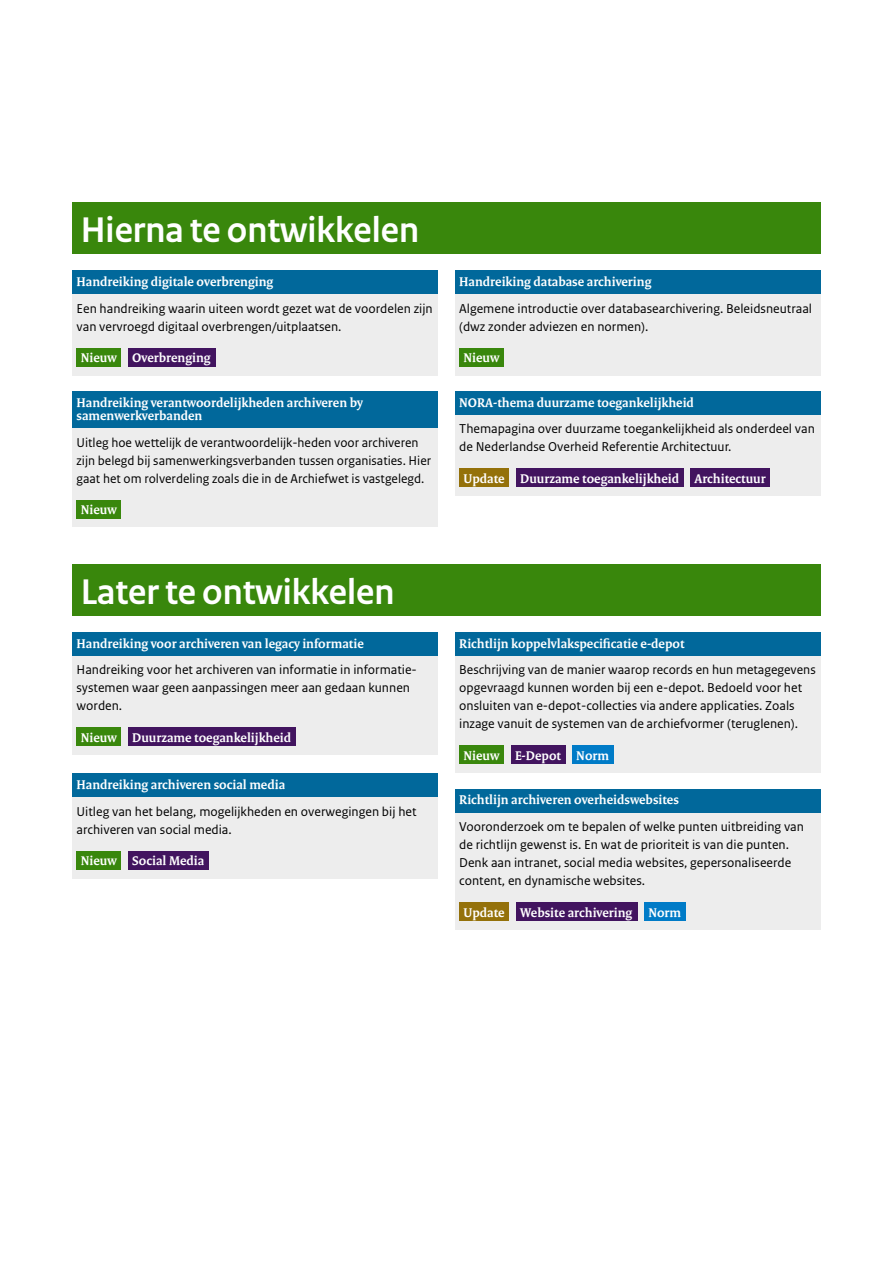
<style>
.page{position:relative;width:893px;height:1263px;background:#fff}
.page>*{position:absolute;margin:0;border:0;box-sizing:border-box;transform-origin:0 0}
.t1{font:700 37.5px "Rijksoverheid Sans Heading";color:#fff}
.t2{font:13.5px/18px "Rijksoverheid Sans Text";color:#000}
.t3{font:700 13.5px/13.5px "Rijksoverheid Serif";color:#fff}
</style>
<div class="page">
<div style="left:72px;top:633px;width:366px;height:122px;background:#ededed"></div>
<div style="left:72px;top:632px;width:366px;height:23px;background:#01689b"></div>
<div style="left:77px;top:728px;width:44px;height:18px;background:#39870c"></div>
<div style="left:128px;top:728px;width:167px;height:18px;background:#42145f"></div>
<div style="left:455px;top:790px;width:366px;height:139px;background:#ededed"></div>
<div style="left:455px;top:789px;width:366px;height:23px;background:#01689b"></div>
<div style="left:459px;top:902px;width:50px;height:19px;background:#94710a"></div>
<div style="left:516px;top:902px;width:121px;height:19px;background:#42145f"></div>
<div style="left:644px;top:902px;width:42px;height:19px;background:#007bc7"></div>
<div style="left:455px;top:633px;width:366px;height:140px;background:#ededed"></div>
<div style="left:455px;top:632px;width:366px;height:23px;background:#01689b"></div>
<div style="left:459px;top:746px;width:45px;height:18px;background:#39870c"></div>
<div style="left:511px;top:746px;width:54px;height:18px;background:#42145f"></div>
<div style="left:572px;top:746px;width:42px;height:18px;background:#007bc7"></div>
<div style="left:72px;top:775px;width:366px;height:103px;background:#ededed"></div>
<div style="left:72px;top:774px;width:366px;height:23px;background:#01689b"></div>
<div style="left:77px;top:851px;width:44px;height:19px;background:#39870c"></div>
<div style="left:128px;top:851px;width:81px;height:19px;background:#42145f"></div>
<div style="left:72px;top:203px;width:749px;height:51px;background:#39870c"></div>
<div style="left:72px;top:564px;width:749px;height:51px;background:#39870c"></div>
<div style="left:72px;top:272px;width:366px;height:103px;background:#ededed"></div>
<div style="left:72px;top:271px;width:366px;height:23px;background:#01689b"></div>
<div style="left:77px;top:348px;width:44px;height:19px;background:#39870c"></div>
<div style="left:128px;top:348px;width:88px;height:19px;background:#42145f"></div>
<div style="left:455px;top:392px;width:366px;height:104px;background:#ededed"></div>
<div style="left:455px;top:391px;width:366px;height:23px;background:#01689b"></div>
<div style="left:459px;top:469px;width:50px;height:18px;background:#94710a"></div>
<div style="left:516px;top:469px;width:167px;height:18px;background:#42145f"></div>
<div style="left:690px;top:469px;width:80px;height:18px;background:#42145f"></div>
<div style="left:72px;top:392px;width:366px;height:135px;background:#ededed"></div>
<div style="left:72px;top:391px;width:366px;height:37px;background:#01689b"></div>
<div style="left:77px;top:500px;width:44px;height:19px;background:#39870c"></div>
<div style="left:455px;top:272px;width:366px;height:103px;background:#ededed"></div>
<div style="left:455px;top:271px;width:366px;height:23px;background:#01689b"></div>
<div style="left:459px;top:348px;width:45px;height:19px;background:#39870c"></div>
<h1 class="t1" style="left:81px;top:209px;width:340px">Hierna te ontwikkelen</h1>
<p class="t3" style="left:77px;top:275px;width:198px">Handreiking digitale overbrenging</p>
<p class="t2" style="left:77px;top:299px;width:358px">Een handreiking waarin uiteen wordt gezet wat de voordelen zijn van vervroegd digitaal overbrengen/uitplaatsen.</p>
<p class="t3" style="left:81px;top:351px;width:131px">Nieuw Overbrenging</p>
<p class="t3" style="left:77px;top:395px;width:288px">Handreiking verantwoordelijkheden archiveren by samenwerkverbanden</p>
<p class="t2" style="left:77px;top:433px;width:356px">Uitleg hoe wettelijk de verantwoordelijk-heden voor archiveren zijn belegd bij samenwerkingsverbanden tussen organisaties. Hier gaat het om rolverdeling zoals die in de Archiefwet is vastgelegd.</p>
<p class="t3" style="left:81px;top:503px;width:37px">Nieuw</p>
<h1 class="t1" style="left:81px;top:570px;width:315px">Later te ontwikkelen</h1>
<p class="t3" style="left:77px;top:636px;width:289px">Handreiking voor archiveren van legacy informatie</p>
<p class="t2" style="left:77px;top:661px;width:342px">Handreiking voor het archiveren van informatie in informatie&shy;systemen waar geen aanpassingen meer aan gedaan kunnen worden.</p>
<p class="t3" style="left:81px;top:731px;width:212px">Nieuw Duurzame toegankelijkheid</p>
<p class="t3" style="left:77px;top:778px;width:210px">Handreiking archiveren social media</p>
<p class="t2" style="left:77px;top:802px;width:341px">Uitleg van het belang, mogelijkheden en overwegingen bij het archiveren van social media.</p>
<p class="t3" style="left:81px;top:854px;width:125px">Nieuw Social Media</p>
<p class="t3" style="left:459px;top:275px;width:194px">Handreiking database archivering</p>
<p class="t2" style="left:459px;top:299px;width:354px">Algemene introductie over databasearchivering. Beleidsneutraal (dwz zonder adviezen en normen).</p>
<p class="t3" style="left:463px;top:351px;width:37px">Nieuw</p>
<p class="t3" style="left:459px;top:395px;width:236px">NORA-thema duurzame toegankelijkheid</p>
<p class="t2" style="left:459px;top:420px;width:357px">Themapagina over duurzame toegankelijkheid als onderdeel van de Nederlandse Overheid Referentie Architectuur.</p>
<p class="t3" style="left:463px;top:472px;width:304px">Update Duurzame toegankelijkheid Architectuur</p>
<p class="t3" style="left:459px;top:636px;width:227px">Richtlijn koppelvlakspecificatie e-depot</p>
<p class="t2" style="left:459px;top:661px;width:358px">Beschrijving van de manier waarop records en hun metagegevens opgevraagd kunnen worden bij een e-depot. Bedoeld voor het onsluiten van e-depot-collecties via andere applicaties. Zoals inzage vanuit de systemen van de archiefvormer (teruglenen).</p>
<p class="t3" style="left:463px;top:749px;width:147px">Nieuw E-Depot Norm</p>
<p class="t3" style="left:459px;top:793px;width:221px">Richtlijn archiveren overheidswebsites</p>
<p class="t2" style="left:459px;top:818px;width:346px">Vooronderzoek om te bepalen of welke punten uitbreiding van de richtlijn gewenst is. En wat de prioriteit is van die punten.<br>Denk aan intranet, social media websites, gepersonaliseerde content, en dynamische websites.</p>
<p class="t3" style="left:463px;top:905px;width:219px">Update Website archivering Norm</p>
</div>
